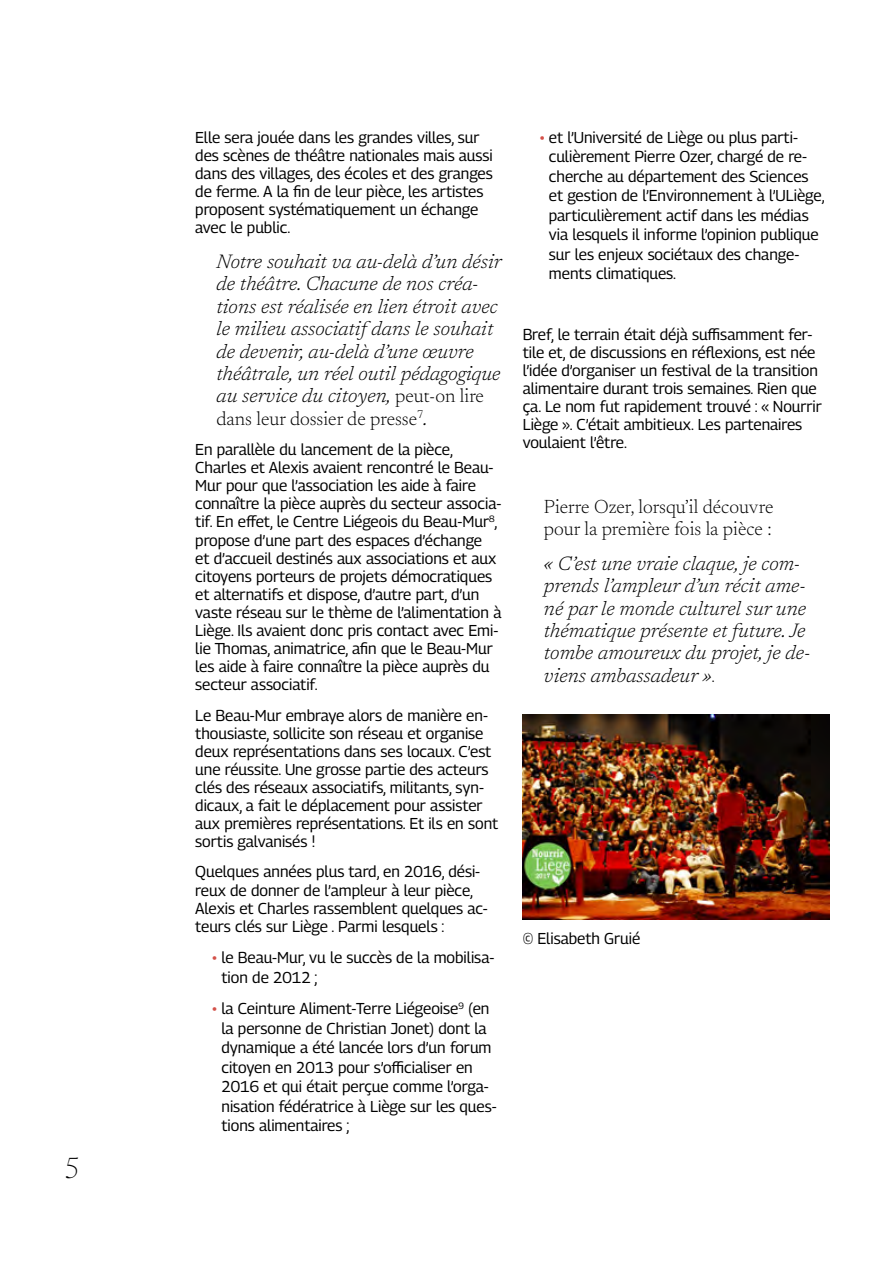
<style>
.page{position:relative;width:893px;height:1263px;background:#fff}
.page>*{position:absolute;margin:0;border:0;box-sizing:border-box;transform-origin:0 0}
.t1{font:30px "Newsreader 16 pt";color:#000}
.t2{font:italic 19.5px/22.5px "Newsreader 16 pt";color:#000}
.t3{font:19.5px/22.5px "Newsreader 16 pt";color:#000}
.t4{font:15.75px/18.1px "Georama";color:#000}
.s1{font-style:normal}
.s2{color:#d45149}
.s3{font-family:"Georama Condensed";font-style:normal;font-size:15.75px}
</style>
<div class="page">
<img style="left:523px;top:715px;width:306px;height:205px">
<h1 class="t1" style="left:64px;top:1146px;width:18px">5</h1>
<p class="t4" style="left:195px;top:128px;width:299px">Elle sera jouée dans les grandes villes, sur des scènes de théâtre nationales mais aussi dans des villages, des écoles et des granges de ferme. A la fin de leur pièce, les artistes proposent systématiquement un échange avec le public.</p>
<p class="t2" style="left:216px;top:249px;width:287px">Notre souhait va au-delà d’un désir de théâtre. Chacune de nos créa&shy;tions est réalisée en lien étroit avec le milieu associatif dans le souhait de devenir, au-delà d’une œuvre théâtrale, un réel outil pédagogique au service du citoyen, <span class="s1">peut-on lire dans leur dossier de presse</span><sup>7</sup>.</p>
<p class="t4" style="left:195px;top:440px;width:308px">En parallèle du lancement de la pièce, Charles et Alexis avaient rencontré le Beau-Mur pour que l’association les aide à faire connaître la pièce auprès du secteur associa&shy;tif. En effet, le Centre Liégeois du Beau-Mur<sup>8</sup>, propose d’une part des espaces d’échange<br>et d’accueil destinés aux associations et aux citoyens porteurs de projets démocratiques et alternatifs et dispose, d’autre part, d’un vaste réseau sur le thème de l’alimentation à Liège. Ils avaient donc pris contact avec Emi&shy;lie Thomas, animatrice, afin que le Beau-Mur les aide à faire connaître la pièce auprès du secteur associatif.</p>
<p class="t4" style="left:195px;top:705px;width:305px">Le Beau-Mur embraye alors de manière en&shy;thousiaste, sollicite son réseau et organise deux représentations dans ses locaux. C’est une réussite. Une grosse partie des acteurs clés des réseaux associatifs, militants, syn&shy;dicaux, a fait le déplacement pour assister aux premières représentations. Et ils en sont sortis galvanisés !</p>
<p class="t4" style="left:195px;top:862px;width:294px">Quelques années plus tard, en 2016, dési&shy;reux de donner de l’ampleur à leur pièce, Alexis et Charles rassemblent quelques ac&shy;teurs clés sur Liège . Parmi lesquels :</p>
<p class="t4" style="left:221px;top:948px;width:274px;line-height:19.5px;text-indent:-9px"><span class="s2">•</span> le Beau-Mur, vu le succès de la mobilisa&shy;tion de 2012 ;</p>
<p class="t4" style="left:221px;top:999px;width:277px;line-height:19.5px;text-indent:-9px"><span class="s2">•</span> la Ceinture Aliment-Terre Liégeoise<sup>9</sup> (en la personne de Christian Jonet) dont la dynamique a été lancée lors d’un forum citoyen en 2013 pour s’officialiser en 2016 et qui était perçue comme l’orga&shy;nisation fédératrice à Liège sur les ques&shy;tions alimentaires ;</p>
<p class="t4" style="left:549px;top:127px;width:277px;line-height:19.5px;text-indent:-9px"><span class="s2">•</span> et l’Université de Liège ou plus parti&shy;culièrement Pierre Ozer, chargé de re&shy;cherche au département des Sciences et gestion de l’Environnement à l’ULiège, particulièrement actif dans les médias via lesquels il informe l’opinion publique sur les enjeux sociétaux des change&shy;ments climatiques.</p>
<p class="t4" style="left:523px;top:325px;width:301px">Bref, le terrain était déjà suffisamment fer&shy;tile et, de discussions en réflexions, est née l’idée d’organiser un festival de la transition alimentaire durant trois semaines. Rien que ça. Le nom fut rapidement trouvé : « Nourrir Liège ». C’était ambitieux. Les partenaires voulaient l’être.</p>
<p class="t3" style="left:544px;top:494px;width:231px">Pierre Ozer, lorsqu’il découvre pour la première fois la pièce :</p>
<p class="t2" style="left:544px;top:551px;width:268px">« C’est une vraie claque, je com&shy;prends l’ampleur d’un récit ame&shy;né par le monde culturel sur une thématique présente et future. Je tombe amoureux du projet, je de&shy;viens ambassadeur »<span class="s3">.</span></p>
<p class="t4" style="left:523px;top:929px;width:119px">© Elisabeth Gruié</p>
</div>
